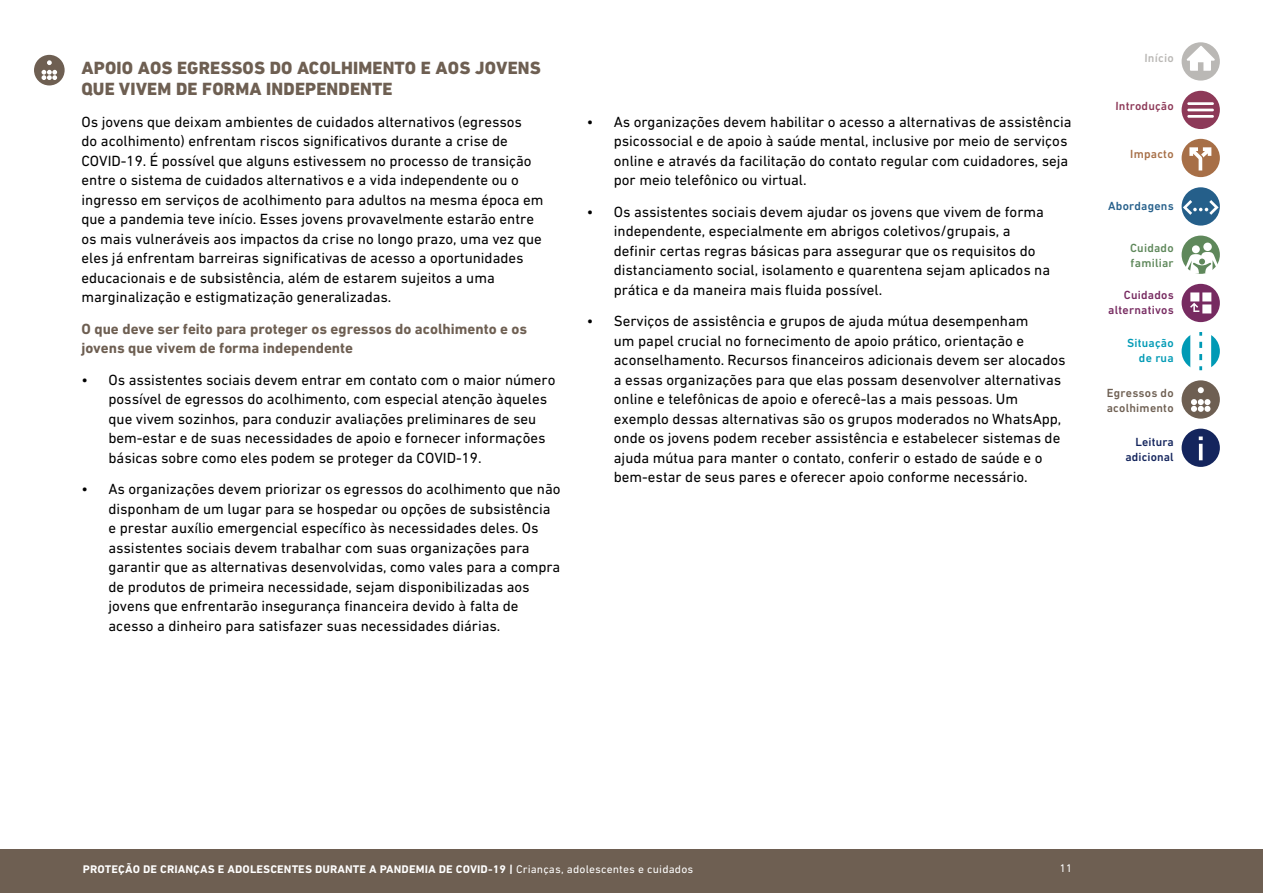
<style>
.page{position:relative;width:1263px;height:893px;background:#fff}
.page>*{position:absolute;margin:0;border:0;box-sizing:border-box;transform-origin:0 0}
.t1{font:800 18px/21px "DIN Next W1 G";letter-spacing:.01em;color:#6e5f52}
.t2{font:15px/19.5px "DIN Next W1 G";color:#000}
.t3{font:700 15px/19.5px "DIN Next W1 G";color:#6e5f52}
.t4{font:500 12px/15px "DIN Next W1 G";letter-spacing:.02em;color:#6e5f52}
.t5{font:500 12px/15px "DIN Next W1 G";letter-spacing:.02em;color:#772b61;text-align:right}
.t6{font:500 12px/15px "DIN Next W1 G";letter-spacing:.01em;color:#14255d;text-align:right}
.t7{font:500 12px/15px "DIN Next W1 G";letter-spacing:.02em;color:#5f885b}
.t8{font:500 12px/15px "DIN Next W1 G";letter-spacing:.02em;color:#009ab5;text-align:right}
.t9{font:500 12px "DIN Next W1 G";color:#8d3958}
.t10{font:500 12px "DIN Next W1 G";letter-spacing:.02em;color:#255f8a}
.t11{font:500 12px "DIN Next W1 G";letter-spacing:.02em;color:#a76f47}
.t12{font:500 12px "DIN Next W1 G";color:#bab8b5}
.t13{font:700 11.25px "DIN Next W1 G";color:#fff}
.t14{font:11.25px "DIN Next W1 G";color:#fff}
.s1{font-weight:400}
</style>
<div class="page">
<div style="left:0;top:849px;width:1263px;height:44px;background:#6e5f52"></div>
<div style="left:34px;top:55px;width:31px;height:30px;background:#6e5f52;border-radius:50%"></div>
<svg style="left:42px;top:60px;width:15px;height:20px"></svg>
<div style="left:1181px;top:42px;width:39px;height:39px;background:#bab8b5;border-radius:50%"></div>
<div style="left:1181px;top:91px;width:39px;height:38px;background:#8d3958;border-radius:50%"></div>
<hr style="left:1187px;top:102px;width:27px;height:3px;background:#fff">
<hr style="left:1187px;top:109px;width:27px;height:2px;background:#fff">
<hr style="left:1187px;top:115px;width:27px;height:3px;background:#fff">
<div style="left:1181px;top:139px;width:39px;height:38px;background:#a76f47;border-radius:50%"></div>
<svg style="left:1189px;top:147px;width:22px;height:23px"></svg>
<div style="left:1181px;top:380px;width:39px;height:39px;background:#6e5f52;border-radius:50%"></div>
<svg style="left:1198px;top:387px;width:6px;height:6px"></svg>
<svg style="left:1191px;top:399px;width:19px;height:13px"></svg>
<svg style="left:1181px;top:332px;width:39px;height:38px"></svg>
<svg style="left:1190px;top:332px;width:21px;height:39px"></svg>
<div style="left:1181px;top:187px;width:39px;height:39px;background:#255f8a;border-radius:50%"></div>
<svg style="left:1183px;top:200px;width:35px;height:15px"></svg>
<svg style="left:1186px;top:46px;width:29px;height:25px"></svg>
<div style="left:1181px;top:236px;width:39px;height:38px;background:#5f885b;border-radius:50%"></div>
<svg style="left:1184px;top:252px;width:35px;height:22px"></svg>
<div style="left:1192px;top:245px;width:8px;height:8px;background:#fff;border-radius:50%"></div>
<div style="left:1203px;top:243px;width:9px;height:8px;background:#fff;border-radius:50%"></div>
<div style="left:1181px;top:284px;width:39px;height:38px;background:#772b61;border-radius:50%"></div>
<svg style="left:1190px;top:292px;width:21px;height:21px"></svg>
<div style="left:1181px;top:429px;width:39px;height:38px;background:#14255d;border-radius:50%"></div>
<svg style="left:1199px;top:436px;width:4px;height:4px"></svg>
<hr style="left:1199px;top:444px;width:3px;height:16px;background:#fff">
<p class="t1" style="left:81px;top:57px;width:461px">APOIO AOS EGRESSOS DO ACOLHIMENTO E AOS JOVENS<br>QUE VIVEM DE FORMA INDEPENDENTE</p>
<p class="t2" style="left:81px;top:111px;width:463px">Os jovens que deixam ambientes de cuidados alternativos (egressos<br>do acolhimento) enfrentam riscos significativos durante a crise de COVID-19. É possível que alguns estivessem no processo de transição entre o sistema de cuidados alternativos e a vida independente ou o ingresso em serviços de acolhimento para adultos na mesma época em que a pandemia teve início. Esses jovens provavelmente estarão entre os mais vulneráveis aos impactos da crise no longo prazo, uma vez que eles já enfrentam barreiras significativas de acesso a oportunidades educacionais e de subsistência, além de estarem sujeitos a uma marginalização e estigmatização generalizadas.</p>
<p class="t3" style="left:81px;top:319px;width:447px">O que deve ser feito para proteger os egressos do acolhimento e os jovens que vivem de forma independente</p>
<p class="t2" style="left:108px;top:369px;width:448px;text-indent:-27px">• Os assistentes sociais devem entrar em contato com o maior número possível de egressos do acolhimento, com especial atenção àqueles que vivem sozinhos, para conduzir avaliações preliminares de seu bem-estar e de suas necessidades de apoio e fornecer informações básicas sobre como eles podem se proteger da COVID-19.</p>
<p class="t2" style="left:108px;top:479px;width:454px;text-indent:-27px">• As organizações devem priorizar os egressos do acolhimento que não disponham de um lugar para se hospedar ou opções de subsistência e prestar auxílio emergencial específico às necessidades deles. Os assistentes sociais devem trabalhar com suas organizações para garantir que as alternativas desenvolvidas, como vales para a compra de produtos de primeira necessidade, sejam disponibilizadas aos jovens que enfrentarão insegurança financeira devido à falta de acesso a dinheiro para satisfazer suas necessidades diárias.</p>
<p class="t2" style="left:614px;top:111px;width:459px;text-indent:-27px">• As organizações devem habilitar o acesso a alternativas de assistência psicossocial e de apoio à saúde mental, inclusive por meio de serviços online e através da facilitação do contato regular com cuidadores, seja por meio telefônico ou virtual.</p>
<p class="t2" style="left:614px;top:201px;width:438px;text-indent:-27px">• Os assistentes sociais devem ajudar os jovens que vivem de forma independente, especialmente em abrigos coletivos/grupais, a definir certas regras básicas para assegurar que os requisitos do distanciamento social, isolamento e quarentena sejam aplicados na prática e da maneira mais fluida possível.</p>
<p class="t2" style="left:614px;top:311px;width:453px;text-indent:-27px">• Serviços de assistência e grupos de ajuda mútua desempenham<br>um papel crucial no fornecimento de apoio prático, orientação e aconselhamento. Recursos financeiros adicionais devem ser alocados a essas organizações para que elas possam desenvolver alternativas online e telefônicas de apoio e oferecê-las a mais pessoas. Um exemplo dessas alternativas são os grupos moderados no WhatsApp, onde os jovens podem receber assistência e estabelecer sistemas de ajuda mútua para manter o contato, conferir o estado de saúde e o bem-estar de seus pares e oferecer apoio conforme necessário.</p>
<p class="t12" style="left:1144px;top:51px;width:31px">Início</p>
<p class="t9" style="left:1115px;top:99px;width:60px">Introdução</p>
<p class="t11" style="left:1130px;top:147px;width:45px">Impacto</p>
<p class="t10" style="left:1108px;top:199px;width:67px">Abordagens</p>
<p class="t7" style="left:1130px;top:240px;width:45px">Cuidado familiar</p>
<p class="t5" style="left:1108px;top:287px;width:67px">Cuidados alternativos</p>
<p class="t8" style="left:1127px;top:335px;width:48px">Situação de rua</p>
<p class="t4" style="left:1107px;top:385px;width:68px">Egressos do acolhimento</p>
<p class="t6" style="left:1125px;top:434px;width:50px">Leitura adicional</p>
<p class="t13" style="left:83px;top:862px;width:612px">PROTEÇÃO DE CRIANÇAS E ADOLESCENTES DURANTE A PANDEMIA DE COVID-19 | <span class="s1">Crianças, adolescentes e cuidados</span></p>
<p class="t14" style="left:1060px;top:862px;width:14px">11</p>
</div>
